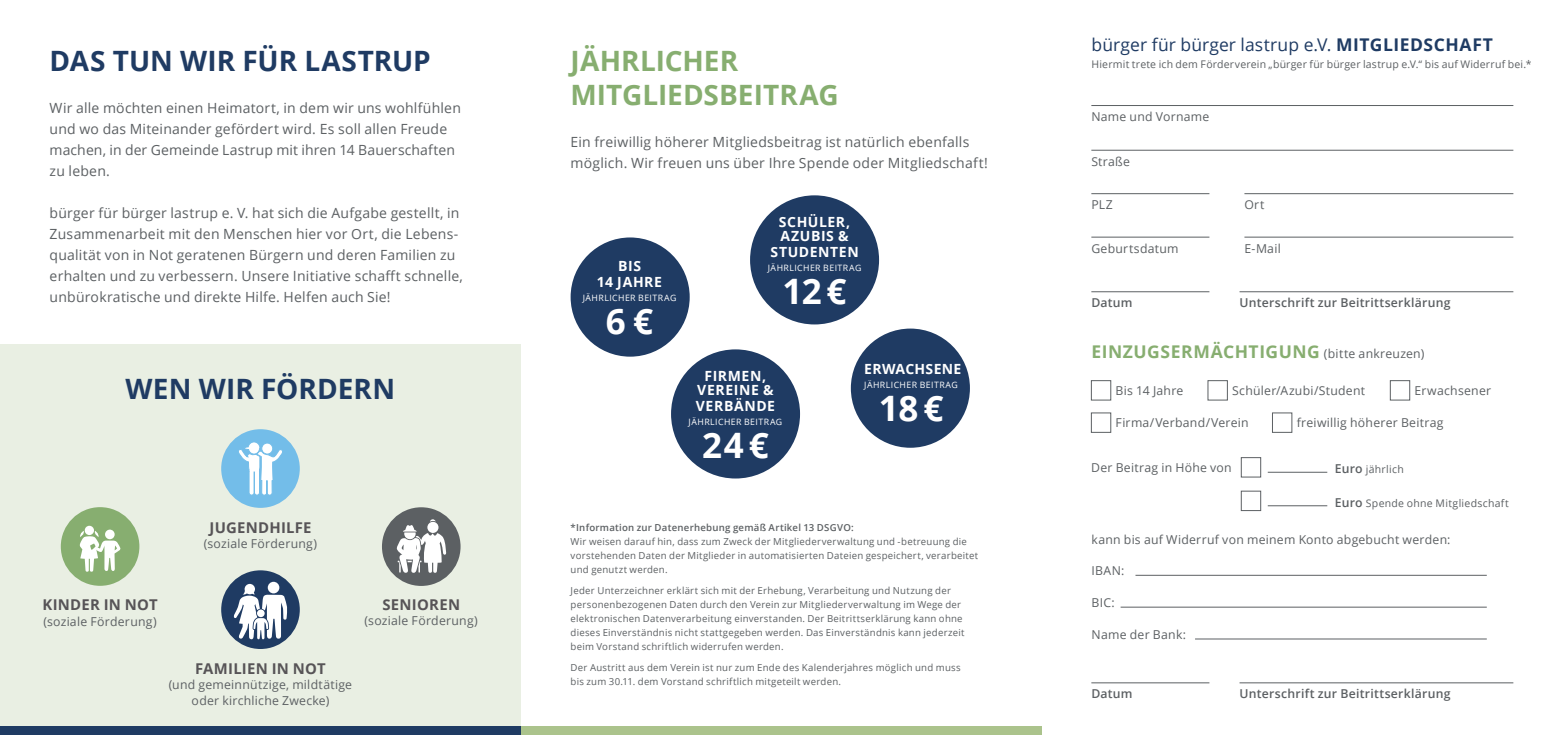
<style>
.page{position:relative;width:1563px;height:735px;background:#fff}
.page>*{position:absolute;margin:0;border:0;box-sizing:border-box;transform-origin:0 0}
.t1{font:700 35px "Open Sans";color:#fff}
.t2{font:700 28px "Open Sans";letter-spacing:.005em;color:#1f3b63}
.t3{font:700 28px "Open Sans";color:#87ae70}
.t4{font:17.5px "Open Sans";letter-spacing:.005em;color:#1f3b63}
.t5{font:700 17.5px "Open Sans";letter-spacing:.03em;color:#87ae70}
.t6{font:700 14.88px "Open Sans";letter-spacing:.015em;color:#575457}
.t7{font:14px/21px "Open Sans";letter-spacing:.015em;color:#5c6063}
.t8{font:700 14px "Open Sans";letter-spacing:.04em;color:#fff}
.t9{font:700 14px "Open Sans";letter-spacing:.02em;color:#fff}
.t10{font:12.25px/15.8px "Open Sans";letter-spacing:.02em;color:#5c6063;text-align:center}
.t11{font:600 12.25px "Open Sans";letter-spacing:.02em;color:#5c6063}
.t12{font:10.5px "Open Sans";letter-spacing:.025em;color:#5c6063}
.t13{font:9.62px/14px "Open Sans";letter-spacing:.025em;color:#5c6063}
.t14{font:600 9.62px "Open Sans";letter-spacing:.025em;color:#5c6063}
.t15{font:8.75px "Open Sans";letter-spacing:.05em;color:#fff}
.s1{font-weight:700}
.s2{font-weight:400;font-size:12.25px;color:#5c6063}
.s3{font-weight:600;font-size:12.25px}
</style>
<div class="page">
<div style="left:0;top:345px;width:521px;height:389px;background:#e9efe3"></div>
<div style="left:221px;top:570px;width:79px;height:78px;background:#1f3b63;border-radius:50%"></div>
<svg style="left:234px;top:580px;width:53px;height:59px"></svg>
<div style="left:382px;top:507px;width:78px;height:78px;background:#5c6063;border-radius:50%"></div>
<svg style="left:397px;top:519px;width:49px;height:54px"></svg>
<div style="left:61px;top:507px;width:78px;height:78px;background:#87ae70;border-radius:50%"></div>
<svg style="left:85px;top:525px;width:9px;height:9px"></svg>
<svg style="left:79px;top:530px;width:42px;height:41px"></svg>
<div style="left:671px;top:349px;width:129px;height:129px;background:#1f3b63;border-radius:50%"></div>
<div style="left:750px;top:195px;width:129px;height:129px;background:#1f3b63;border-radius:50%"></div>
<div style="left:570px;top:237px;width:120px;height:119px;background:#1f3b63;border-radius:50%"></div>
<div style="left:851px;top:328px;width:119px;height:119px;background:#1f3b63;border-radius:50%"></div>
<div style="left:0;top:726px;width:521px;height:8px;background:#1f3b63"></div>
<hr style="left:1091px;top:105px;width:422px;height:1px;background:#5c6063">
<hr style="left:1091px;top:150px;width:422px;height:1px;background:#5c6063">
<hr style="left:1239px;top:291px;width:274px;height:1px;background:#5c6063">
<hr style="left:1091px;top:291px;width:118px;height:1px;background:#5c6063">
<hr style="left:1091px;top:193px;width:118px;height:1px;background:#5c6063">
<hr style="left:1091px;top:237px;width:118px;height:1px;background:#5c6063">
<hr style="left:1244px;top:193px;width:269px;height:1px;background:#5c6063">
<hr style="left:1244px;top:237px;width:269px;height:1px;background:#5c6063">
<div style="left:1091px;top:380px;width:20px;height:20px;border:1px solid #5c6063"></div>
<div style="left:1091px;top:412px;width:20px;height:20px;border:1px solid #5c6063"></div>
<div style="left:1390px;top:380px;width:20px;height:20px;border:1px solid #5c6063"></div>
<div style="left:1241px;top:457px;width:20px;height:20px;border:1px solid #5c6063"></div>
<div style="left:1241px;top:490px;width:20px;height:20px;border:1px solid #5c6063"></div>
<hr style="left:1267px;top:471px;width:60px;height:1px;background:#5c6063">
<hr style="left:1267px;top:505px;width:60px;height:1px;background:#5c6063">
<hr style="left:1135px;top:574px;width:351px;height:1px;background:#5c6063">
<hr style="left:1120px;top:606px;width:366px;height:1px;background:#5c6063">
<hr style="left:1195px;top:638px;width:291px;height:1px;background:#5c6063">
<div style="left:521px;top:726px;width:521px;height:8px;background:#abc38c"></div>
<hr style="left:1239px;top:682px;width:274px;height:1px;background:#5c6063">
<hr style="left:1091px;top:682px;width:118px;height:1px;background:#5c6063">
<div style="left:221px;top:429px;width:79px;height:78px;background:#73bde9;border-radius:50%"></div>
<svg style="left:239px;top:442px;width:43px;height:53px"></svg>
<p class="t2" style="left:50px;top:41px;width:383px">DAS TUN WIR FÜR LASTRUP</p>
<p class="t7" style="left:50px;top:97px;width:413px">Wir alle möchten einen Heimatort, in dem wir uns wohlfühlen und wo das Miteinander gefördert wird. Es soll allen Freude machen, in der Gemeinde Lastrup mit ihren 14 Bauerschaften zu leben.</p>
<p class="t7" style="left:50px;top:202px;width:415px">bürger für bürger lastrup e. V. hat sich die Aufgabe gestellt, in Zusammenarbeit mit den Menschen hier vor Ort, die Lebens&shy;qualität von in Not geratenen Bürgern und deren Familien zu erhalten und zu verbessern. Unsere Initiative schafft schnelle,</p>
<p class="t7" style="left:50px;top:286px;width:342px">unbürokratische und direkte Hilfe. Helfen auch Sie!</p>
<p class="t2" style="left:126px;top:369px;width:271px">WEN WIR FÖRDERN</p>
<p class="t6" style="left:210px;top:516px;width:103px">JUGENDHILFE</p>
<p class="t10" style="left:204px;top:535px;width:115px">(soziale Förderung)</p>
<p class="t6" style="left:42px;top:593px;width:117px">KINDER IN NOT</p>
<p class="t10" style="left:43px;top:612px;width:115px">(soziale Förderung)</p>
<p class="t6" style="left:382px;top:593px;width:79px">SENIOREN</p>
<p class="t10" style="left:365px;top:612px;width:115px">(soziale Förderung)</p>
<p class="t6" style="left:195px;top:657px;width:132px">FAMILIEN IN NOT</p>
<p class="t10" style="left:169px;top:676px;width:185px">(und gemeinnützige, mildtätige oder kirchliche Zwecke)</p>
<p class="t3" style="left:570px;top:41px;width:169px">JÄHRLICHER</p>
<p class="t3" style="left:570px;top:75px;width:269px">MITGLIEDSBEITRAG</p>
<p class="t7" style="left:570px;top:131px;width:419px">Ein freiwillig höherer Mitgliedsbeitrag ist natürlich ebenfalls möglich. Wir freuen uns über Ihre Spende oder Mitgliedschaft!</p>
<p class="t8" style="left:618px;top:256px;width:25px">BIS</p>
<p class="t8" style="left:597px;top:271px;width:67px">14 JAHRE</p>
<p class="t15" style="left:583px;top:291px;width:95px">JÄHRLICHER BEITRAG</p>
<p class="t1" style="left:606px;top:296px;width:49px">6 €</p>
<p class="t8" style="left:779px;top:212px;width:73px">SCHÜLER,</p>
<p class="t8" style="left:780px;top:226px;width:70px">AZUBIS &amp;</p>
<p class="t8" style="left:770px;top:241px;width:90px">STUDENTEN</p>
<p class="t15" style="left:768px;top:261px;width:95px">JÄHRLICHER BEITRAG</p>
<p class="t1" style="left:782px;top:266px;width:66px">12 €</p>
<p class="t8" style="left:704px;top:365px;width:63px">FIRMEN,</p>
<p class="t8" style="left:697px;top:379px;width:78px">VEREINE &amp;</p>
<p class="t8" style="left:696px;top:395px;width:81px">VERBÄNDE</p>
<p class="t15" style="left:688px;top:415px;width:95px">JÄHRLICHER BEITRAG</p>
<p class="t1" style="left:702px;top:420px;width:68px">24 €</p>
<p class="t9" style="left:864px;top:358px;width:99px">ERWACHSENE</p>
<p class="t15" style="left:864px;top:378px;width:95px">JÄHRLICHER BEITRAG</p>
<p class="t1" style="left:878px;top:383px;width:66px">18 €</p>
<p class="t14" style="left:570px;top:520px;width:285px">*Information zur Datenerhebung gemäß Artikel 13 DSGVO:</p>
<p class="t13" style="left:570px;top:533px;width:409px">Wir weisen darauf hin, dass zum Zweck der Mitgliederverwaltung und -betreuung die vorstehenden Daten der Mitglieder in automatisierten Dateien gespeichert, verarbeitet und genutzt werden.</p>
<p class="t13" style="left:570px;top:582px;width:395px">Jeder Unterzeichner erklärt sich mit der Erhebung, Verarbeitung und Nutzung der personenbezogenen Daten durch den Verein zur Mitgliederverwaltung im Wege der elektronischen Datenverarbeitung einverstanden. Der Beitrittserklärung kann ohne dieses Einverständnis nicht stattgegeben werden. Das Einverständnis kann jederzeit beim Vorstand schriftlich widerrufen werden.</p>
<p class="t13" style="left:570px;top:659px;width:391px">Der Austritt aus dem Verein ist nur zum Ende des Kalenderjahres möglich und muss bis zum 30.11. dem Vorstand schriftlich mitgeteilt werden.</p>
<p class="t4" style="left:1091px;top:32px;width:403px">bürger für bürger lastrup e.V. <span class="s1">MITGLIEDSCHAFT</span></p>
<p class="t12" style="left:1091px;top:57px;width:441px">Hiermit trete ich dem Förderverein „bürger für bürger lastrup e.V.“ bis auf Widerruf bei.*</p>
<p class="t10" style="left:1091px;top:108px;width:120px">Name und Vorname</p>
<p class="t10" style="left:1091px;top:153px;width:40px">Straße</p>
<p class="t10" style="left:1091px;top:196px;width:23px">PLZ</p>
<p class="t10" style="left:1091px;top:240px;width:89px">Geburtsdatum</p>
<p class="t10" style="left:1244px;top:196px;width:21px">Ort</p>
<p class="t10" style="left:1244px;top:240px;width:38px">E-Mail</p>
<p class="t11" style="left:1091px;top:294px;width:43px">Datum</p>
<p class="t11" style="left:1239px;top:294px;width:212px">Unterschrift zur Beitrittserklärung</p>
<p class="t5" style="left:1091px;top:339px;width:334px">EINZUGSERMÄCHTIGUNG <span class="s2">(bitte ankreuzen)</span></p>
<p class="t10" style="left:1115px;top:382px;width:69px">Bis 14 Jahre</p>
<p class="t10" style="left:1115px;top:414px;width:135px">Firma/Verband/Verein</p>
<p class="t10" style="left:1296px;top:414px;width:148px">freiwillig höherer Beitrag</p>
<p class="t10" style="left:1232px;top:382px;width:135px">Schüler/Azubi/Student</p>
<p class="t10" style="left:1414px;top:382px;width:78px">Erwachsener</p>
<p class="t10" style="left:1091px;top:459px;width:142px">Der Beitrag in Höhe von</p>
<p class="t12" style="left:1334px;top:462px;width:71px"><span class="s3">Euro</span> jährlich</p>
<p class="t12" style="left:1334px;top:495px;width:176px"><span class="s3">Euro</span> Spende ohne Mitgliedschaft</p>
<p class="t10" style="left:1091px;top:531px;width:360px">kann bis auf Widerruf von meinem Konto abgebucht werden:</p>
<p class="t10" style="left:1091px;top:562px;width:34px">IBAN:</p>
<p class="t10" style="left:1091px;top:594px;width:25px">BIC:</p>
<p class="t10" style="left:1091px;top:625px;width:96px">Name der Bank:</p>
<p class="t11" style="left:1091px;top:685px;width:43px">Datum</p>
<p class="t11" style="left:1239px;top:685px;width:212px">Unterschrift zur Beitrittserklärung</p>
</div>
